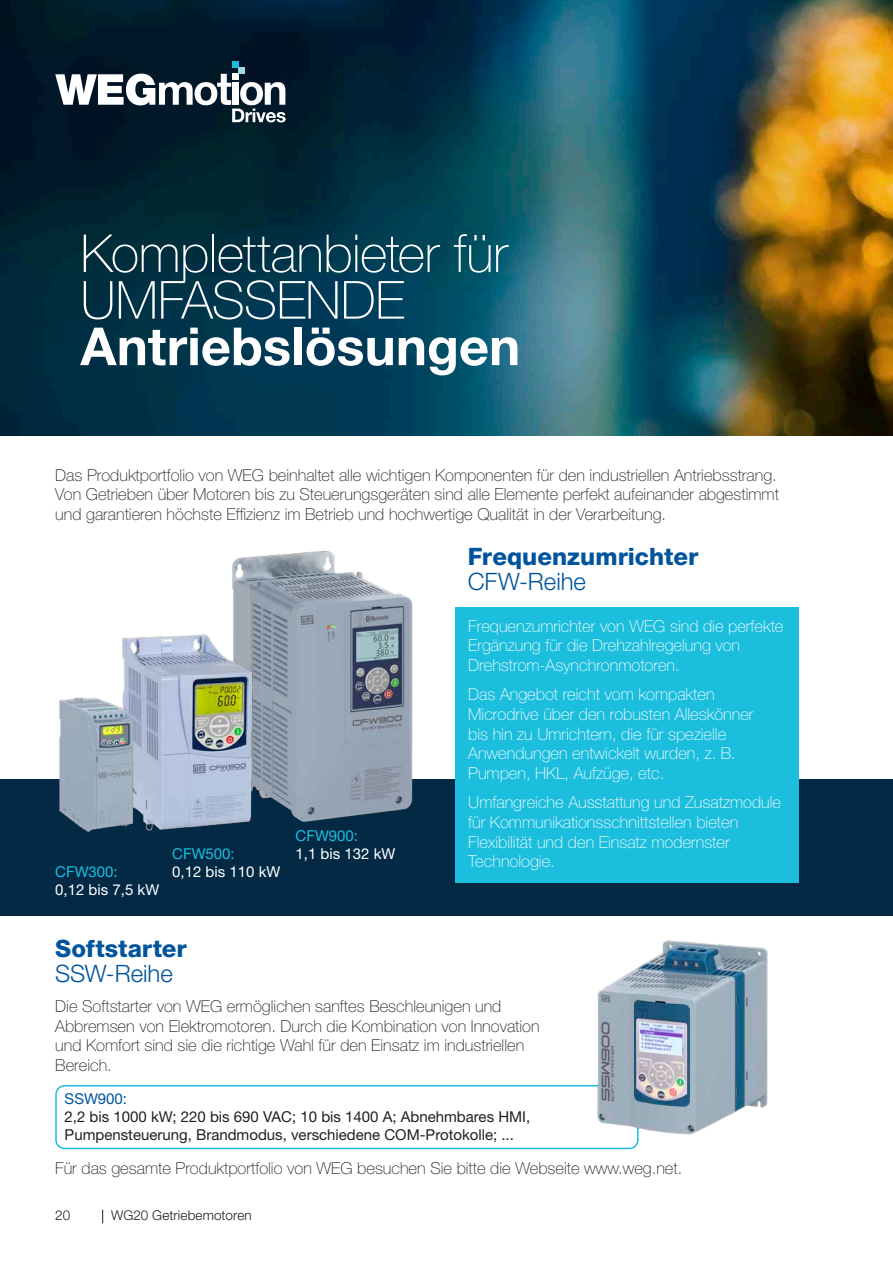
<style>
.page{position:relative;width:893px;height:1263px;background:#fff}
.page>*{position:absolute;margin:0;border:0;box-sizing:border-box;transform-origin:0 0}
.t1{font:100 52.5px/46.5px "Helvetica Neue LT Pro";letter-spacing:-.01em;color:#fff}
.t2{font:700 52.5px "Helvetica Neue LT Pro";color:#fff}
.t3{font:800 24px "Helvetica Neue LT Pro";color:#00549e}
.t4{font:300 24px "Helvetica Neue LT Pro";letter-spacing:-.005em;color:#00549e}
.t5{font:100 16.5px/19.8px "Helvetica Neue LT Pro";color:#231f20}
.t6{font:100 16.5px/19.8px "Helvetica Neue LT Pro";color:#fff}
.t7{font:15px/18px "Helvetica Neue LT Pro";color:#231f20}
.t8{font:15px "Helvetica Neue LT Pro";color:#fff}
.t9{font:15px "Helvetica Neue LT Pro";color:#1cbede}
.t10{font:15px "Helvetica Neue LT Pro";color:#00549e}
.t11{font:300 13.5px "Helvetica Neue LT Pro";letter-spacing:.005em;color:#231f20}
</style>
<div class="page">
<svg style="left:102px;top:1210px;width:1px;height:13px"></svg>
<div style="left:0;top:779px;width:893px;height:137px;background:#042945"></div>
<img style="left:232px;top:550px;width:181px;height:272px">
<hr style="left:892px;top:1024px;width:1px;height:137px;background:#042945">
<img style="left:0;top:0;width:893px;height:436px">
<img style="left:122px;top:630px;width:137px;height:200px">
<img style="left:59px;top:687px;width:96px;height:145px">
<div style="left:55px;top:1085px;width:584px;height:64px;border:2px solid #1cbede;border-radius:9px"></div>
<div style="left:455px;top:607px;width:344px;height:275px;background:#1cbede"></div>
<img style="left:591px;top:940px;width:177px;height:195px">
<svg style="left:55px;top:32px;width:231px;height:90px"></svg>
<h1 class="t1" style="left:80px;top:230px;width:429px">Komplettanbieter für<br>UMFASSENDE</h1>
<h1 class="t2" style="left:80px;top:313px;width:441px">Antriebslösungen</h1>
<p class="t5" style="left:55px;top:465px;width:725px">Das Produktportfolio von WEG beinhaltet alle wichtigen Komponenten für den industriellen Antriebsstrang.<br>Von Getrieben über Motoren bis zu Steuerungsgeräten sind alle Elemente perfekt aufeinander abgestimmt und garantieren höchste Effizienz im Betrieb und hochwertige Qualität in der Verarbeitung.</p>
<h2 class="t3" style="left:468px;top:542px;width:232px">Frequenzumrichter</h2>
<h2 class="t4" style="left:468px;top:567px;width:120px">CFW-Reihe</h2>
<p class="t9" style="left:296px;top:827px;width:64px">CFW900:</p>
<p class="t9" style="left:172px;top:845px;width:64px">CFW500:</p>
<p class="t8" style="left:296px;top:845px;width:101px">1,1 bis 132 kW</p>
<p class="t9" style="left:55px;top:863px;width:64px">CFW300:</p>
<p class="t8" style="left:172px;top:863px;width:110px">0,12 bis 110 kW</p>
<p class="t8" style="left:55px;top:881px;width:105px">0,12 bis 7,5 kW</p>
<h2 class="t3" style="left:55px;top:934px;width:133px">Softstarter</h2>
<h2 class="t4" style="left:55px;top:959px;width:119px">SSW-Reihe</h2>
<p class="t6" style="left:468px;top:616px;width:317px">Frequenzumrichter von WEG sind die perfekte<br>Ergänzung für die Drehzahlregelung von<br>Drehstrom-Asynchronmotoren.</p>
<p class="t6" style="left:468px;top:684px;width:287px">Das Angebot reicht vom kompakten Microdrive über den robusten Alleskönner bis hin zu Umrichtern, die für spezielle Anwendungen entwickelt wurden, z. B.<br>Pumpen, HKL, Aufzüge, etc.</p>
<p class="t6" style="left:468px;top:792px;width:314px">Umfangreiche Ausstattung und Zusatzmodule für Kommunikationsschnittstellen bieten Flexibilität und den Einsatz modernster Technologie.</p>
<p class="t5" style="left:55px;top:996px;width:486px">Die Softstarter von WEG ermöglichen sanftes Beschleunigen und Abbremsen von Elektromotoren. Durch die Kombination von Innovation und Komfort sind sie die richtige Wahl für den Einsatz im industriellen Bereich.</p>
<p class="t10" style="left:65px;top:1089px;width:64px">SSW900:</p>
<p class="t7" style="left:65px;top:1107px;width:467px">2,2 bis 1000 kW; 220 bis 690 VAC; 10 bis 1400 A; Abnehmbares HMI,<br>Pumpensteuerung, Brandmodus, verschiedene COM-Protokolle; ...</p>
<p class="t5" style="left:55px;top:1158px;width:629px">Für das gesamte Produktportfolio von WEG besuchen Sie bitte die Webseite www.weg.net.</p>
<p class="t11" style="left:55px;top:1207px;width:16px">20</p>
<p class="t11" style="left:111px;top:1207px;width:142px">WG20 Getriebemotoren</p>
</div>
